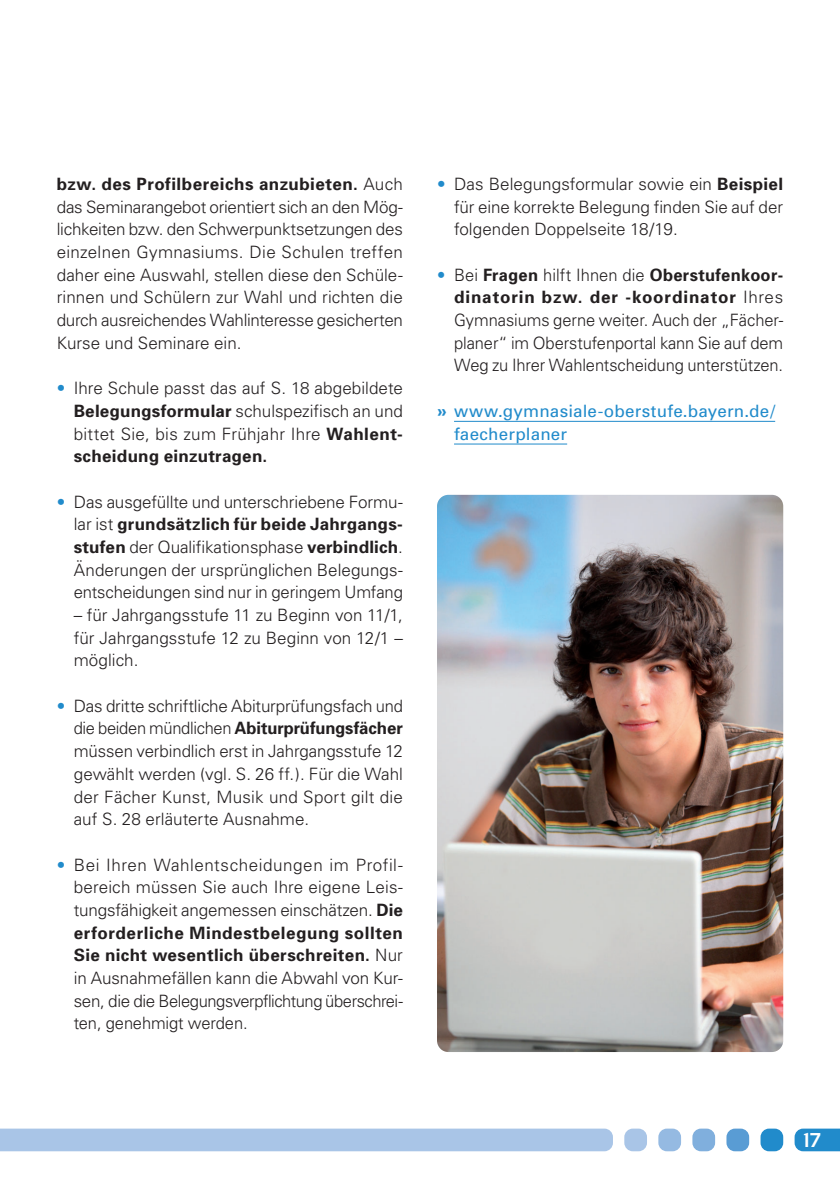
<style>
.page{position:relative;width:840px;height:1191px;background:#fff}
.page>*{position:absolute;margin:0;border:0;box-sizing:border-box;transform-origin:0 0}
.t1{font:700 20px "Sansation";color:#fff}
.t2{font:300 17px/22.6px "Univers";letter-spacing:-.005em;color:#231f20;text-align:justify}
.t3{font:17px/22.6px "Univers";letter-spacing:.01em;color:#218bcb}
.s1{font-weight:700}
.s2{color:#218bcb}
</style>
<div class="page">
<svg style="left:794px;top:1128px;width:45px;height:23px"></svg>
<div style="left:760px;top:1128px;width:22px;height:23px;background:#218bcb;border-radius:9px"></div>
<div style="left:726px;top:1128px;width:22px;height:23px;background:#599cd4;border-radius:9px"></div>
<div style="left:692px;top:1128px;width:22px;height:23px;background:#80afdd;border-radius:9px"></div>
<div style="left:658px;top:1128px;width:22px;height:23px;background:#95bae2;border-radius:9px"></div>
<div style="left:624px;top:1128px;width:22px;height:23px;background:#a9c5e7;border-radius:9px"></div>
<div style="left:0;top:1128px;width:612px;height:23px;background:#a9c5e7"></div>
<hr style="left:454px;top:421px;width:320px;height:1px;background:#218bcb">
<hr style="left:454px;top:443px;width:113px;height:1px;background:#218bcb">
<img style="left:437px;top:495px;width:345px;height:557px;border-radius:11px">
<p class="t2" style="left:57px;top:174px;width:347px"><span class="s1">bzw. des Profilbereichs anzubieten.</span> Auch das Seminarangebot orientiert sich an den Mög&shy;lichkeiten bzw. den Schwerpunktsetzungen des einzelnen Gymnasiums. Die Schulen treffen daher eine Auswahl, stellen diese den Schüle&shy;rinnen und Schülern zur Wahl und richten die durch ausreichendes Wahlinteresse gesicherten Kurse und Seminare ein.</p>
<p class="t2" style="left:74px;top:378px;width:330px;text-indent:-17px"><span class="s2">•</span> Ihre Schule passt das auf S. 18 abgebildete <span class="s1">Belegungsformular</span> schulspezifisch an und bittet Sie, bis zum Frühjahr Ihre <span class="s1">Wahlent&shy;scheidung einzutragen.</span></p>
<p class="t2" style="left:74px;top:492px;width:330px;text-indent:-17px"><span class="s2">•</span> Das ausgefüllte und unterschriebene Formu&shy;lar ist <span class="s1">grundsätzlich für beide Jahrgangs&shy;stufen</span> der Qualifikationsphase <span class="s1">verbindlich</span>.<br>Änderungen der ursprünglichen Belegungs&shy;entscheidungen sind nur in geringem Umfang</p>
<p class="t2" style="left:74px;top:605px;width:330px">– für Jahrgangsstufe 11 zu Beginn von 11/1, für Jahrgangsstufe 12 zu Beginn von 12/1 – möglich.</p>
<p class="t2" style="left:74px;top:696px;width:330px;text-indent:-17px"><span class="s2">•</span> Das dritte schriftliche Abiturprüfungsfach und die beiden mündlichen <span class="s1">Abiturprüfungsfächer </span>müssen verbindlich erst in Jahrgangsstufe 12 gewählt werden (vgl. S. 26 ff.). Für die Wahl der Fächer Kunst, Musik und Sport gilt die auf S. 28 erläuterte Ausnahme.</p>
<p class="t2" style="left:74px;top:854px;width:330px;text-indent:-17px"><span class="s2">•</span> Bei Ihren Wahlentscheidungen im Profil&shy;bereich müssen Sie auch Ihre eigene Leis&shy;tungsfähigkeit angemessen einschätzen. <span class="s1">Die erforderliche Mindestbelegung sollten Sie nicht wesentlich überschreiten.</span> Nur in Ausnahmefällen kann die Abwahl von Kur&shy;sen, die die Belegungsverpflichtung überschrei&shy;ten, genehmigt werden.</p>
<p class="t2" style="left:454px;top:174px;width:330px;text-indent:-17px"><span class="s2">•</span> Das Belegungsformular sowie ein <span class="s1">Beispiel </span>für eine korrekte Belegung finden Sie auf der folgenden Doppelseite 18/19.</p>
<p class="t2" style="left:454px;top:265px;width:330px;text-indent:-17px"><span class="s2">•</span> Bei <span class="s1">Fragen</span> hilft Ihnen die <span class="s1">Oberstufenkoor&shy;dinatorin bzw. der -koordinator</span> Ihres Gymnasiums gerne weiter. Auch der „Fächer&shy;planer“ im Oberstufen portal kann Sie auf dem Weg zu Ihrer Wahlentscheidung unterstützen.</p>
<p class="t3" style="left:454px;top:401px;width:322px;text-indent:-17px"><span class="s1">»</span> www.gymnasiale-oberstufe.bayern.de/ faecherplaner</p>
<p class="t1" style="left:802px;top:1129px;width:19px">17</p>
</div>
